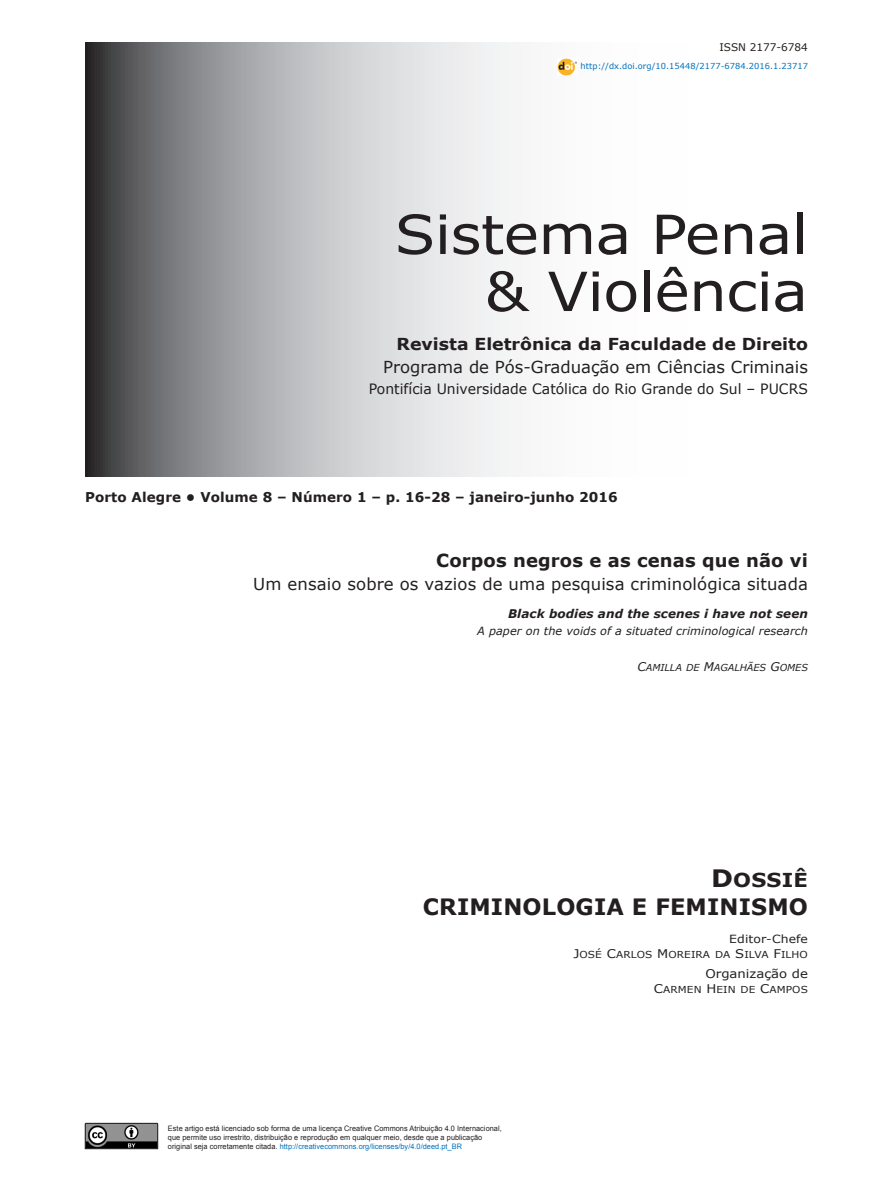
<style>
.page{position:relative;width:893px;height:1191px;background:#fff}
.page>*{position:absolute;margin:0;border:0;box-sizing:border-box;transform-origin:0 0}
.t1{font:54px/57px "Verdana";letter-spacing:-.01em;color:#231f20;text-align:right;scale:1.1 1}
.t2{font:700 22.5px "Verdana";letter-spacing:.005em;color:#231f20}
.t3{font:19.2px "Verdana Bold SC800";letter-spacing:.01em;color:#231f20;scale:1.1 1}
.t4{font:700 18px "Verdana";letter-spacing:.005em;color:#231f20}
.t5{font:16.5px "Verdana";letter-spacing:.005em;color:#231f20}
.t6{font:700 16.5px "Verdana";color:#231f20;scale:1.05 1}
.t7{font:14.25px "Verdana";color:#231f20}
.t8{font:700 13.5px "Verdana";letter-spacing:.005em;color:#231f20}
.t9{font:italic 700 12px "Verdana";letter-spacing:.005em;color:#231f20}
.t10{font:12px "Verdana";color:#231f20;scale:1.1 1}
.t11{font:italic 11.25px "Verdana";letter-spacing:.005em;color:#231f20}
.t12{font:11.25px "Verdana";letter-spacing:.005em;color:#231f20;scale:1.1 1}
.t13{font:10.5px "Verdana";color:#231f20}
.t14{font:9.6px "Verdana SC800";letter-spacing:.01em;color:#231f20;scale:1.1 1}
.t15{font:9.6px "Verdana Italic SC800";color:#231f20}
.t16{font:8.25px "Verdana";letter-spacing:.005em;color:#0072bc}
.t17{font:7.5px/9px "Arial";letter-spacing:.005em;color:#231f20}
.s1{font-size:12px}
.s2{font-size:24px}
.s3{color:#0072bc}
</style>
<div class="page">
<svg style="left:85px;top:43px;width:492px;height:433px"></svg>
<svg style="left:85px;top:1123px;width:73px;height:26px;background:#696969"></svg>
<img style="left:557px;top:58px;width:19px;height:17px">
<h3 class="t13" style="left:719px;top:40px;width:90px">ISSN 2177-6784</h3>
<p class="t16" style="left:581px;top:60px;width:229px">http://dx.doi.org/10.15448/2177-6784.2016.1.23717</p>
<h1 class="t1" style="left:395px;top:204px;width:377px">Sistema Penal &amp; Violência</h1>
<h3 class="t6" style="left:397px;top:333px;width:393px">Revista Eletrônica da Faculdade de Direito</h3>
<h3 class="t5" style="left:383px;top:356px;width:426px">Programa de Pós-Graduação em Ciências Criminais</h3>
<h3 class="t7" style="left:369px;top:379px;width:441px">Pontifícia Universidade Católica do Rio Grande do Sul – PUCRS</h3>
<h3 class="t8" style="left:85px;top:488px;width:534px">Porto Alegre • Volume 8 – Número 1 – p. 16-28 – janeiro-junho 2016</h3>
<h3 class="t4" style="left:436px;top:549px;width:373px">Corpos negros e as cenas que não vi</h3>
<h3 class="t5" style="left:253px;top:574px;width:556px">Um ensaio sobre os vazios de uma pesquisa criminológica situada</h3>
<h3 class="t9" style="left:508px;top:606px;width:301px">Black bodies and the scenes i have not seen</h3>
<h3 class="t11" style="left:477px;top:624px;width:332px">A paper on the voids of a situated criminological research</h3>
<p class="t15" style="left:638px;top:661px;width:172px"><span class="s1">C</span>AMILLA DE <span class="s1">M</span>AGALHÃES <span class="s1">G</span>OMES</p>
<h3 class="t3" style="left:711px;top:867px;width:89px"><span class="s2">D</span>OSSIÊ</h3>
<h2 class="t2" style="left:423px;top:892px;width:387px">Criminologia e Feminismo</h2>
<h3 class="t12" style="left:729px;top:931px;width:73px">Editor-Chefe</h3>
<p class="t14" style="left:573px;top:948px;width:215px"><span class="s1">J</span>OSÉ <span class="s1">C</span>ARLOS <span class="s1">M</span>OREIRA DA <span class="s1">S</span>ILVA <span class="s1">F</span>ILHO</p>
<h3 class="t10" style="left:705px;top:966px;width:95px">Organização de</h3>
<p class="t14" style="left:654px;top:983px;width:142px"><span class="s1">C</span>ARM EN <span class="s1">H</span> EIN DE <span class="s1">C</span>AM POS</p>
<p class="t17" style="left:168px;top:1123px;width:335px">Este artigo está licenciado sob forma de uma licença Creative Commons Atribuição 4.0 Internacional, que permite uso irrestrito, distribuição e reprodução em qualquer meio, desde que a publicação original seja corretamente citada. <span class="s3">http://creativecommons.org/licenses/by/4.0/deed.pt_BR</span></p>
</div>
